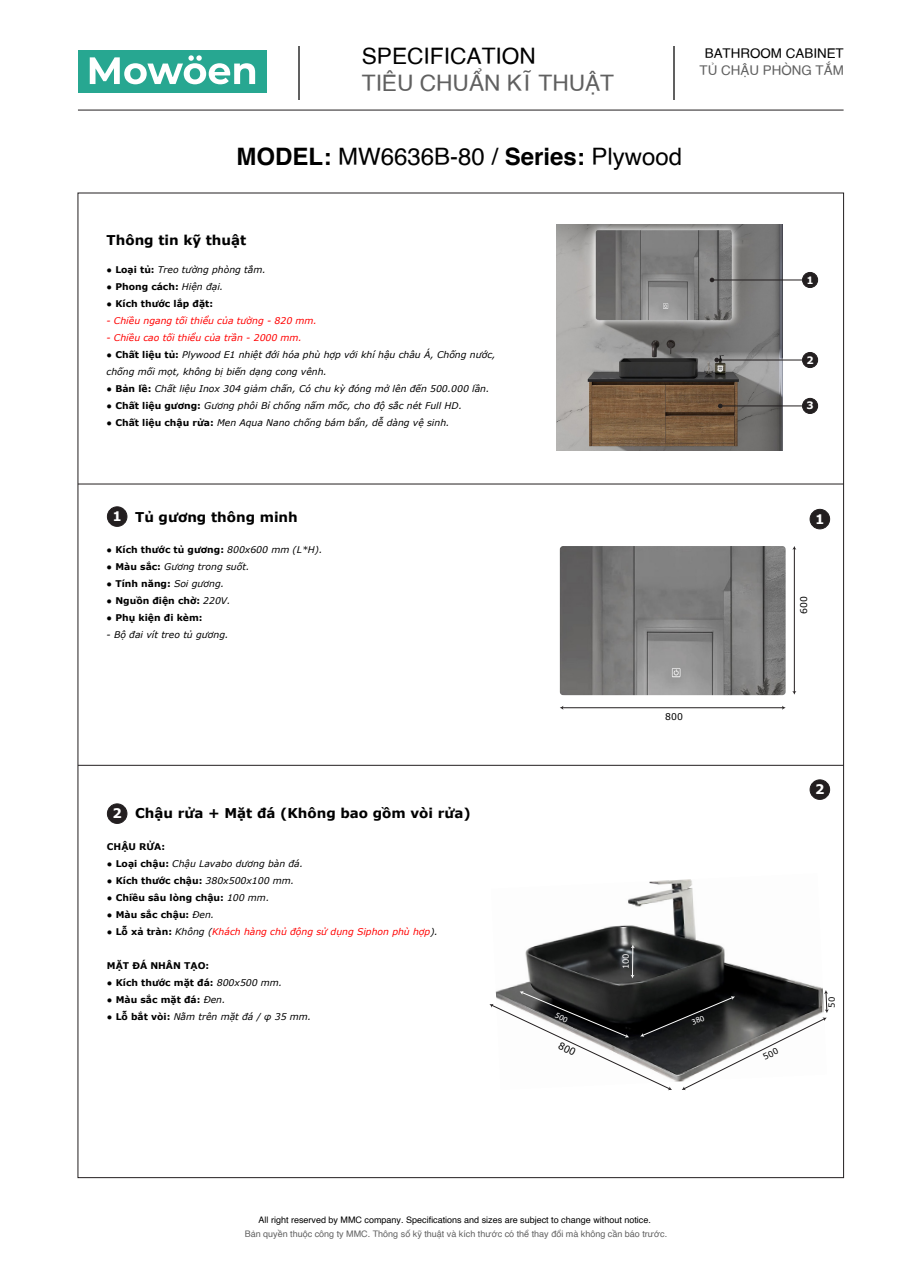
<style>
.page{position:relative;width:912px;height:1282px;background:#fff}
.page>*{position:absolute;margin:0;border:0;box-sizing:border-box;transform-origin:0 0}
.t1{font:24px "Helvetica";color:#000}
.t2{font:22.65px "Helvetica";color:#606060}
.t3{font:22.65px "Helvetica";color:#000}
.t4{font:700 13.5px "Verdana";color:#000}
.t5{font:13.35px "Helvetica";color:#000}
.t6{font:13.35px "Helvetica";color:#606060}
.t7{font:700 13.2px "Verdana";color:#fff}
.t8{font:700 10.2px "Verdana";color:#fff}
.t9{font:italic 9.3px/17px "Verdana";color:#000}
.t10{font:700 9.3px "Verdana";color:#000}
.t11{font:italic 9.3px "Verdana";color:#f00}
.t12{font:9.3px "Verdana";color:#000}
.t13{font:9px "Helvetica";color:#000}
.t14{font:9px "Helvetica";color:#606060}
.t15{font:8.4px "Verdana";color:#fff}
.s1{font-weight:700}
.s2{font-weight:700;font-style:normal}
.s3{font-weight:400;font-style:italic}
.s4{font-size:13.2px;color:#fff}
.s5{color:#000}
.s6{font-weight:700;font-style:normal;color:#000}
</style>
<div class="page">
<img style="left:500px;top:879px;width:323px;height:111px">
<svg style="left:630px;top:945px;width:5px;height:33px"></svg>
<img style="left:556px;top:225px;width:226px;height:226px">
<hr style="left:78px;top:110px;width:765px;height:1px;background:#231f20">
<hr style="left:299px;top:46px;width:1px;height:54px;background:#606060">
<hr style="left:673px;top:46px;width:1px;height:54px;background:#606060">
<hr style="left:712px;top:280px;width:90px;height:1px;background:#231f20">
<div style="left:802px;top:272px;width:15px;height:16px;background:#231f20;border-radius:50%"></div>
<div style="left:802px;top:272px;width:16px;height:16px;border:1px solid #231f20;border-radius:50%"></div>
<svg style="left:710px;top:278px;width:4px;height:4px"></svg>
<hr style="left:718px;top:360px;width:84px;height:1px;background:#231f20">
<div style="left:802px;top:352px;width:15px;height:16px;background:#231f20;border-radius:50%"></div>
<div style="left:802px;top:352px;width:16px;height:16px;border:1px solid #231f20;border-radius:50%"></div>
<svg style="left:714px;top:358px;width:4px;height:4px"></svg>
<hr style="left:722px;top:406px;width:80px;height:1px;background:#231f20">
<div style="left:802px;top:398px;width:15px;height:15px;background:#231f20;border-radius:50%"></div>
<div style="left:802px;top:398px;width:16px;height:16px;border:1px solid #231f20;border-radius:50%"></div>
<svg style="left:718px;top:404px;width:4px;height:4px"></svg>
<div style="left:107px;top:507px;width:20px;height:19px;background:#231f20;border-radius:50%"></div>
<div style="left:107px;top:507px;width:20px;height:20px;border:1px solid #231f20;border-radius:50%"></div>
<div style="left:810px;top:509px;width:19px;height:20px;background:#231f20;border-radius:50%"></div>
<div style="left:810px;top:509px;width:20px;height:20px;border:1px solid #231f20;border-radius:50%"></div>
<hr style="left:78px;top:484px;width:765px;height:1px;background:#231f20">
<hr style="left:78px;top:765px;width:765px;height:1px;background:#231f20">
<hr style="left:794px;top:549px;width:1px;height:143px;background:#231f20">
<hr style="left:562px;top:707px;width:221px;height:1px;background:#231f20">
<div style="left:78px;top:50px;width:188px;height:43px;background:#27a791"></div>
<svg style="left:90px;top:55px;width:165px;height:29px"></svg>
<img style="left:560px;top:546px;width:225px;height:149px">
<div style="left:107px;top:804px;width:20px;height:19px;background:#231f20;border-radius:50%"></div>
<div style="left:107px;top:804px;width:20px;height:20px;border:1px solid #231f20;border-radius:50%"></div>
<div style="left:810px;top:780px;width:19px;height:19px;background:#231f20;border-radius:50%"></div>
<div style="left:810px;top:780px;width:20px;height:20px;border:1px solid #231f20;border-radius:50%"></div>
<svg style="left:489px;top:990px;width:340px;height:100px"></svg>
<h2 class="t3" style="left:362px;top:38px;width:176px">SPECIFICATION</h2>
<h2 class="t2" style="left:362px;top:65px;width:254px">TIÊU CHUẨN KĨ THUẬT</h2>
<h3 class="t5" style="left:704px;top:43px;width:141px">BATHROOM CABINET</h3>
<h3 class="t6" style="left:699px;top:60px;width:146px">TỦ CHẬU PHÒNG TẮM</h3>
<h1 class="t1" style="left:237px;top:138px;width:447px"><span class="s1">MODEL:</span> MW6636B-80 / <span class="s1">Series:</span> Plywood</h1>
<h3 class="t4" style="left:107px;top:231px;width:141px">Thông tin kỹ thuật</h3>
<p class="t9" style="left:106px;top:261px;width:161px">● <span class="s2">Loại tủ:</span> Treo tường phòng tắm.</p>
<p class="t10" style="left:106px;top:280px;width:118px"><span class="s3">●</span> Phong cách: <span class="s3">Hiện đại.</span></p>
<p class="t10" style="left:106px;top:297px;width:108px"><span class="s3">●</span> Kích thước lắp đặt:</p>
<p class="t11" style="left:106px;top:315px;width:212px">- Chiều ngang tối thiểu của tường - 820 mm.</p>
<p class="t11" style="left:106px;top:332px;width:197px">- Chiều cao tối thiểu của trần - 2000 mm.</p>
<p class="t9" style="left:106px;top:346px;width:391px">● <span class="s2">Chất liệu tủ:</span> Plywood E1 nhiệt đới hóa phù hợp với khí hậu châu Á, Chống nước, chống mối mọt, không bị biến dạng cong vênh.</p>
<p class="t9" style="left:106px;top:380px;width:384px">● <span class="s2">Bản lề:</span> Chất liệu Inox 304 giảm chấn, Có chu kỳ đóng mở lên đến 500.000 lần.</p>
<p class="t9" style="left:106px;top:397px;width:357px">● <span class="s2">Chất liệu gương:</span> Gương phôi Bỉ chống nấm mốc, cho độ sắc nét Full HD.</p>
<p class="t9" style="left:106px;top:414px;width:344px">● <span class="s2">Chất liệu chậu rửa:</span> Men Aqua Nano chống bám bẩn, dễ dàng vệ sinh.</p>
<p class="t8" style="left:806px;top:273px;width:9px">1</p>
<p class="t8" style="left:806px;top:353px;width:9px">2</p>
<p class="t8" style="left:806px;top:398px;width:9px">3</p>
<h3 class="t4" style="left:135px;top:507px;width:164px">Tủ gương thông minh</h3>
<p class="t10" style="left:107px;top:543px;width:217px"><span class="s3">●</span> Kích thước tủ gương: <span class="s3">800x600 mm (L*H).</span></p>
<p class="t9" style="left:107px;top:558px;width:144px">● <span class="s2">Màu sắc:</span> Gương trong suốt.</p>
<p class="t9" style="left:107px;top:575px;width:119px">● <span class="s2">Tính năng:</span> Soi gương.</p>
<p class="t10" style="left:107px;top:594px;width:126px"><span class="s3">●</span> Nguồn điện chờ: <span class="s3">220V.</span></p>
<p class="t10" style="left:107px;top:611px;width:97px"><span class="s3">●</span> Phụ kiện đi kèm:</p>
<p class="t9" style="left:107px;top:626px;width:123px">- Bộ đai vít treo tủ gương.</p>
<h3 class="t7" style="left:112px;top:507px;width:11px">1</h3>
<h3 class="t7" style="left:815px;top:510px;width:11px">1</h3>
<p class="t12" style="left:797px;top:614px;width:19px;rotate:-90deg">600</p>
<h3 class="t4" style="left:112px;top:804px;width:360px"><span class="s4">2</span> Chậu rửa + Mặt đá (Không bao gồm vòi rửa)</h3>
<p class="t10" style="left:107px;top:840px;width:60px">CHẬU RỬA:</p>
<p class="t9" style="left:107px;top:855px;width:198px">● <span class="s2">Loại chậu:</span> Chậu Lavabo dương bàn đá.</p>
<p class="t9" style="left:107px;top:872px;width:189px">● <span class="s2">Kích thước chậu:</span> 380x500x100 mm.</p>
<p class="t10" style="left:107px;top:891px;width:164px"><span class="s3">●</span> Chiều sâu lòng chậu: <span class="s3">100 mm.</span></p>
<p class="t10" style="left:107px;top:908px;width:109px"><span class="s3">●</span> Màu sắc chậu: <span class="s3">Đen.</span></p>
<p class="t11" style="left:107px;top:925px;width:332px"><span class="s5">●</span> <span class="s6">Lỗ xả tràn:</span> <span class="s5">Không (</span>Khách hàng chủ động sử dụng Siphon phù hợp<span class="s5">).</span></p>
<p class="t10" style="left:107px;top:959px;width:104px">MẶT ĐÁ NHÂN TẠO:</p>
<p class="t10" style="left:107px;top:976px;width:177px"><span class="s3">●</span> Kích thước mặt đá: <span class="s3">800x500 mm.</span></p>
<p class="t10" style="left:107px;top:993px;width:120px"><span class="s3">●</span> Màu sắc mặt đá: <span class="s3">Đen.</span></p>
<p class="t9" style="left:107px;top:1008px;width:206px">● <span class="s2">Lỗ bắt vòi:</span> Nằm trên mặt đá / φ 35 mm.</p>
<p class="t12" style="left:665px;top:710px;width:19px">800</p>
<p class="t15" style="left:620px;top:969px;width:17px;rotate:-90deg">100</p>
<p class="t13" style="left:258px;top:1213px;width:394px">All right reserved by MMC company. Specifications and sizes are subject to change without notice.</p>
<p class="t14" style="left:245px;top:1227px;width:424px">Bản quyền thuộc công ty MMC. Thông số kỹ thuật và kích thước có thể thay đổi mà không cần báo trước.</p>
<h3 class="t7" style="left:815px;top:780px;width:11px">2</h3>
</div>
